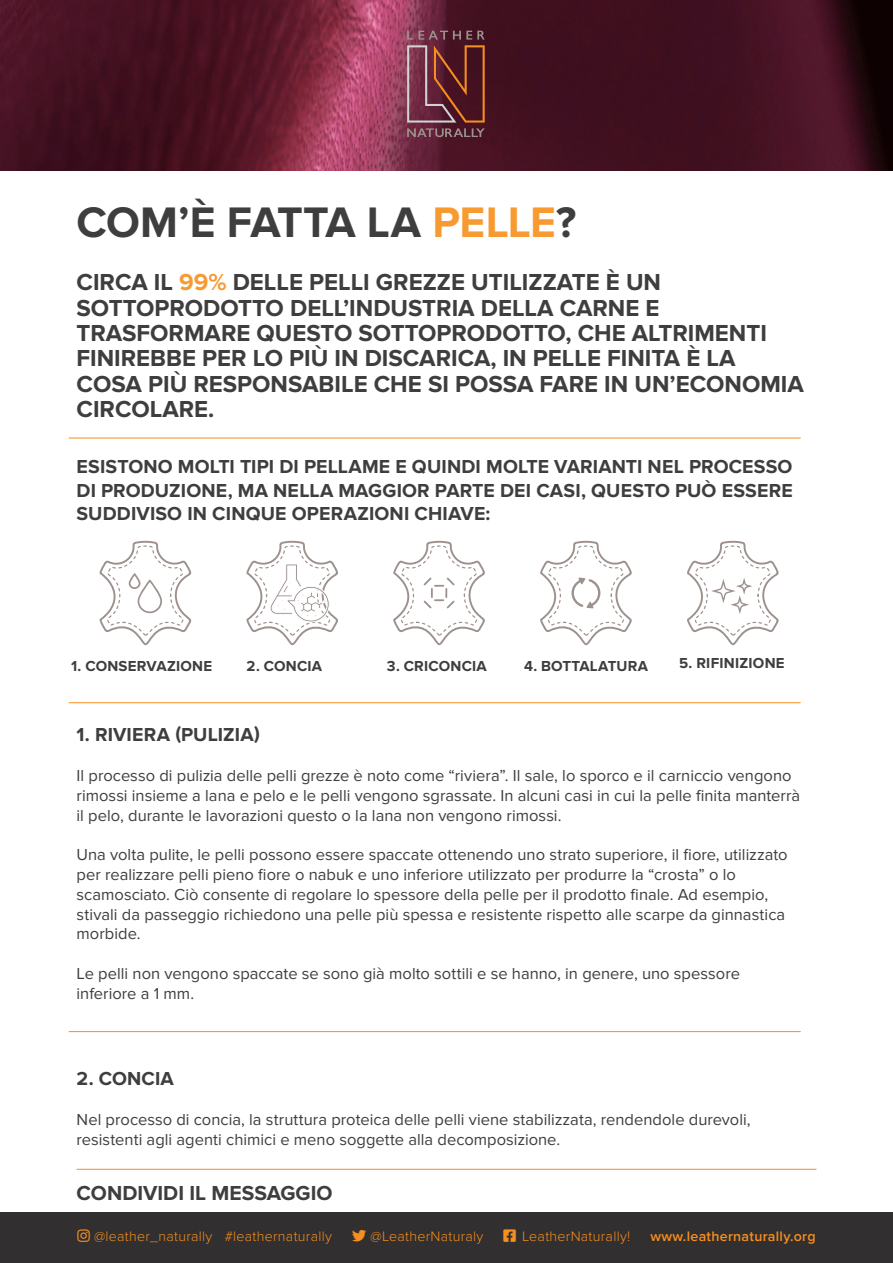
<style>
.page{position:relative;width:893px;height:1263px;background:#fff}
.page>*{position:absolute;margin:0;border:0;box-sizing:border-box;transform-origin:0 0}
.t1{font:700 44.25px "Proxima Nova";letter-spacing:-.015em;color:#3e3e3f}
.t2{font:700 24px/25.5px "Proxima Nova";color:#3e3e3f}
.t3{font:700 21px "Proxima Nova";color:#3e3e3f}
.t4{font:700 19.5px/23.4px "Proxima Nova";letter-spacing:.005em;color:#3e3e3f;text-align:justify}
.t5{font:16.5px/19.8px "Proxima Nova";color:#3e3e3f}
.t6{font:700 15px "Proxima Nova";letter-spacing:.015em;color:#3e3e3f}
.t7{font:300 14.25px "Proxima Nova";letter-spacing:.02em;color:#f68f1e}
.t8{font:600 14.25px "Proxima Nova";letter-spacing:.02em;color:#f68f1e}
.s1{color:#f89a32}
</style>
<div class="page">
<img style="left:0;top:0;width:893px;height:170px">
<svg style="left:407px;top:31px;width:78px;height:106px;background:#6e353d"></svg>
<div style="left:0;top:1213px;width:893px;height:50px;background:#312f30"></div>
<hr style="left:69px;top:702px;width:732px;height:1px;background:#f68f1e">
<hr style="left:77px;top:1169px;width:739px;height:1px;background:#f68f1e">
<svg style="left:246px;top:541px;width:92px;height:104px"></svg>
<svg style="left:100px;top:541px;width:92px;height:104px"></svg>
<svg style="left:540px;top:541px;width:92px;height:104px"></svg>
<svg style="left:687px;top:541px;width:92px;height:104px"></svg>
<svg style="left:393px;top:541px;width:92px;height:104px"></svg>
<hr style="left:69px;top:438px;width:732px;height:1px;background:#f68f1e">
<hr style="left:69px;top:1031px;width:732px;height:1px;background:#f68f1e">
<h1 class="t1" style="left:77px;top:197px;width:501px">COM’È FATTA LA <span class="s1">PELLE</span>?</h1>
<p class="t2" style="left:77px;top:270px;width:729px">CIRCA IL <span class="s1">99%</span> DELLE PELLI GREZZE UTILIZZATE È UN SOTTOPRODOTTO DELL’INDUSTRIA DELLA CARNE E TRASFORMARE QUESTO SOTTOPRODOTTO, CHE ALTRIMENTI FINIREBBE PER LO PIÙ IN DISCARICA, IN PELLE FINITA È LA COSA PIÙ RESPONSABILE CHE SI POSSA FARE IN UN’ECONOMIA CIRCOLARE.</p>
<p class="t4" style="left:77px;top:455px;width:718px">ESISTONO MOLTI TIPI DI PELLAME E QUINDI MOLTE VARIANTI NEL PROCESSO DI PRODUZIONE, MA NELLA MAGGIOR PARTE DEI CASI, QUESTO PUÒ ESSERE SUDDIVISO IN CINQUE OPERAZIONI CHIAVE:</p>
<p class="t6" style="left:71px;top:657px;width:143px">1. CONSERVAZIONE</p>
<p class="t6" style="left:247px;top:657px;width:77px">2. CONCIA</p>
<p class="t6" style="left:387px;top:657px;width:101px">3. CRICONCIA</p>
<p class="t6" style="left:524px;top:657px;width:125px">4. BOTTALATURA</p>
<p class="t6" style="left:679px;top:654px;width:107px">5. RIFINIZIONE</p>
<p class="t4" style="left:77px;top:724px;width:185px">1. RIVIERA (PULIZIA)</p>
<p class="t5" style="left:77px;top:766px;width:725px">Il processo di pulizia delle pelli grezze è noto come “riviera”. Il sale, lo sporco e il carniccio vengono rimossi insieme a lana e pelo e le pelli vengono sgrassate. In alcuni casi in cui la pelle finita manterrà il pelo, durante le lavorazioni questo o la lana non vengono rimossi.</p>
<p class="t5" style="left:77px;top:845px;width:713px">Una volta pulite, le pelli possono essere spaccate ottenendo uno strato superiore, il fiore, utilizzato per realizzare pelli pieno fiore o nabuk e uno inferiore utilizzato per produrre la “crosta” o lo scamosciato. Ciò consente di regolare lo spessore della pelle per il prodotto finale. Ad esempio, stivali da passeggio richiedono una pelle più spessa e resistente rispetto alle scarpe da ginnastica morbide.</p>
<p class="t5" style="left:77px;top:964px;width:665px">Le pelli non vengono spaccate se sono già molto sottili e se hanno, in genere, uno spessore inferiore a 1 mm.</p>
<p class="t4" style="left:77px;top:1067px;width:99px">2. CONCIA</p>
<p class="t5" style="left:77px;top:1110px;width:676px">Nel processo di concia, la struttura proteica delle pelli viene stabilizzata, rendendole durevoli, resistenti agli agenti chimici e meno soggette alla decomposizione.</p>
<p class="t3" style="left:77px;top:1181px;width:257px">CONDIVIDI IL MESSAGGIO</p>
<p class="t7" style="left:94px;top:1228px;width:239px">@leather_naturally #leathernaturally</p>
<p class="t7" style="left:371px;top:1228px;width:114px">@LeatherNaturaly</p>
<p class="t7" style="left:504px;top:1228px;width:128px">□□❑◆ LeatherNaturally!</p>
<p class="t8" style="left:650px;top:1228px;width:167px">www.leathernaturally.org</p>
</div>
